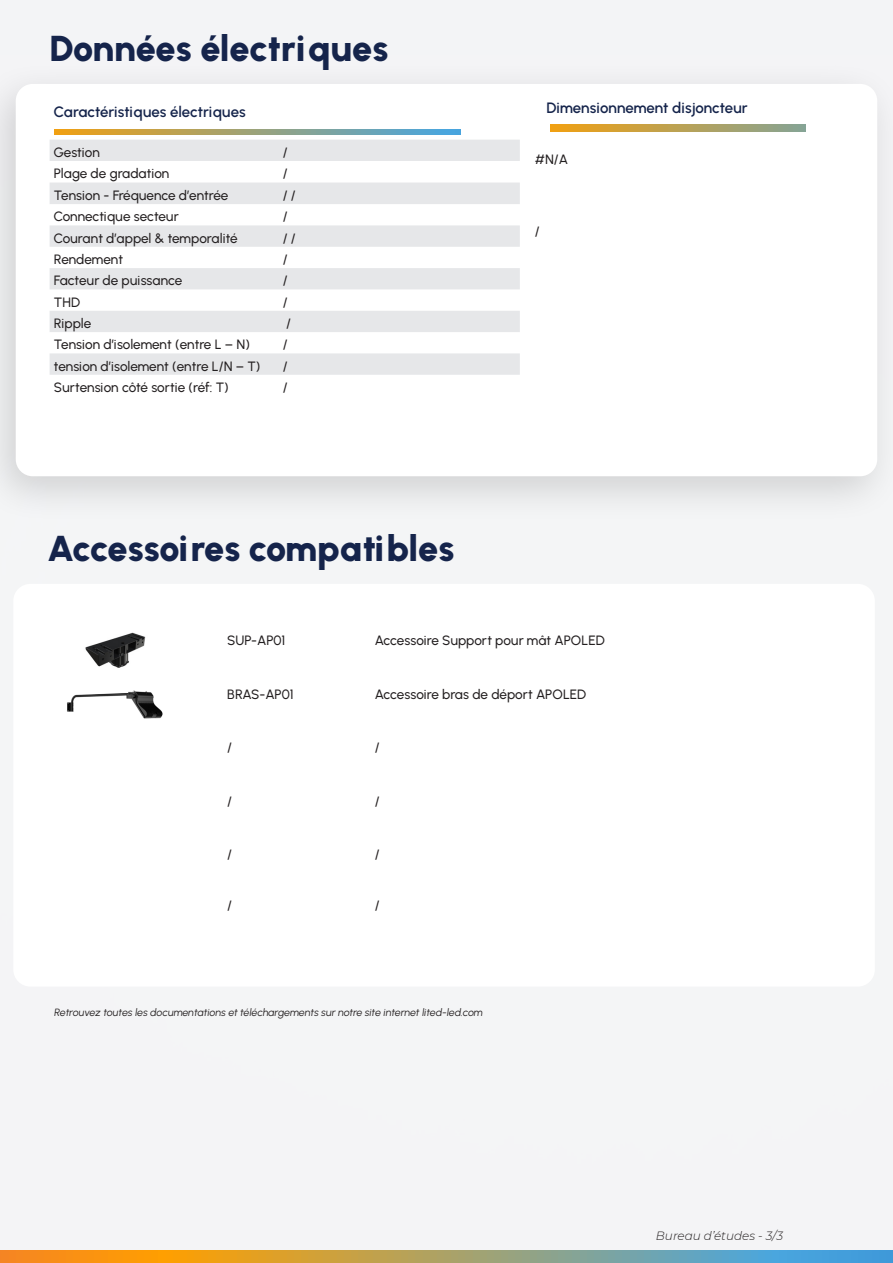
<style>
.page{position:relative;width:893px;height:1263px;background:#f4f4f6}
.page>*{position:absolute;margin:0;border:0;box-sizing:border-box;transform-origin:0 0}
.t1{font:900 36px "Urbanist";letter-spacing:-.01em;color:#15244b}
.Texte_courant{font:600 15px "Urbanist";letter-spacing:-.005em;color:#15244b}
.Texte_courant-2{font:500 13.5px "Urbanist";letter-spacing:-.005em;color:#231f20}
.Texte_courant-3{font:italic 300 12px "Montserrat";color:#231f20}
.Texte_courant-4{font:italic 10.5px "Urbanist";letter-spacing:-.005em;color:#231f20}
</style>
<div class="page">
<svg style="left:0;top:1251px;width:893px;height:12px;background:#a79e6c"></svg>
<div style="left:13px;top:584px;width:862px;height:402px;background:#fff;border-radius:17px"></div>
<img style="left:85px;top:632px;width:61px;height:36px">
<img style="left:67px;top:690px;width:96px;height:29px">
<div style="left:0;top:59px;width:893px;height:466px;background:#000001;opacity:.15"></div>
<div style="left:16px;top:84px;width:861px;height:392px;background:#fff;border-radius:17px"></div>
<svg style="left:54px;top:129px;width:407px;height:5px;background:#9aa27b"></svg>
<svg style="left:551px;top:125px;width:255px;height:7px;background:#baa153"></svg>
<svg style="left:50px;top:140px;width:470px;height:235px;fill:#e6e7e9"></svg>
<p class="t1" style="left:50px;top:27px;width:340px">Données électriques</p>
<p class="Texte_courant" style="left:54px;top:103px;width:193px">Caractéristiques électriques</p>
<p class="Texte_courant-2" style="left:54px;top:144px;width:48px">Gestion</p>
<p class="Texte_courant-2" style="left:283px;top:144px;width:6px">/</p>
<p class="Texte_courant-2" style="left:54px;top:165px;width:117px">Plage de gradation</p>
<p class="Texte_courant-2" style="left:283px;top:165px;width:6px">/</p>
<p class="Texte_courant-2" style="left:54px;top:187px;width:176px">Tension - Fréquence d’entrée</p>
<p class="Texte_courant-2" style="left:283px;top:187px;width:15px">/ /</p>
<p class="Texte_courant-2" style="left:54px;top:208px;width:126px">Connectique secteur</p>
<p class="Texte_courant-2" style="left:283px;top:208px;width:6px">/</p>
<p class="Texte_courant-2" style="left:54px;top:230px;width:186px">Courant d’appel &amp; temporalité</p>
<p class="Texte_courant-2" style="left:283px;top:230px;width:15px">/ /</p>
<p class="Texte_courant-2" style="left:54px;top:251px;width:71px">Rendement</p>
<p class="Texte_courant-2" style="left:283px;top:251px;width:6px">/</p>
<p class="Texte_courant-2" style="left:54px;top:272px;width:130px">Facteur de puissance</p>
<p class="Texte_courant-2" style="left:283px;top:272px;width:6px">/</p>
<p class="Texte_courant-2" style="left:54px;top:294px;width:28px">THD</p>
<p class="Texte_courant-2" style="left:283px;top:294px;width:6px">/</p>
<p class="Texte_courant-2" style="left:54px;top:315px;width:39px">Ripple</p>
<p class="Texte_courant-2" style="left:286px;top:315px;width:6px">/</p>
<p class="Texte_courant-2" style="left:54px;top:336px;width:198px">Tension d’isolement (entre L – N)</p>
<p class="Texte_courant-2" style="left:283px;top:336px;width:6px">/</p>
<p class="Texte_courant-2" style="left:54px;top:358px;width:208px">tension d’isolement (entre L/N – T)</p>
<p class="Texte_courant-2" style="left:283px;top:358px;width:6px">/</p>
<p class="Texte_courant-2" style="left:54px;top:379px;width:176px">Surtension côté sortie (réf: T)</p>
<p class="Texte_courant-2" style="left:283px;top:379px;width:6px">/</p>
<p class="t1" style="left:47px;top:527px;width:409px">Accessoires compatibles</p>
<p class="Texte_courant" style="left:546px;top:99px;width:203px">Dimensionnement disjoncteur</p>
<p class="Texte_courant-2" style="left:535px;top:151px;width:35px">#N/A</p>
<p class="Texte_courant-2" style="left:535px;top:223px;width:6px">/</p>
<p class="Texte_courant-2" style="left:227px;top:632px;width:60px">SUP-AP01</p>
<p class="Texte_courant-2" style="left:375px;top:632px;width:231px">Accessoire Support pour mât APOLED</p>
<p class="Texte_courant-2" style="left:227px;top:686px;width:68px">BRAS-AP01</p>
<p class="Texte_courant-2" style="left:375px;top:686px;width:213px">Accessoire bras de déport APOLED</p>
<p class="Texte_courant-2" style="left:227px;top:739px;width:6px">/</p>
<p class="Texte_courant-2" style="left:375px;top:739px;width:6px">/</p>
<p class="Texte_courant-2" style="left:227px;top:793px;width:6px">/</p>
<p class="Texte_courant-2" style="left:375px;top:793px;width:6px">/</p>
<p class="Texte_courant-2" style="left:227px;top:847px;width:6px">/</p>
<p class="Texte_courant-2" style="left:375px;top:847px;width:6px">/</p>
<p class="Texte_courant-2" style="left:227px;top:897px;width:6px">/</p>
<p class="Texte_courant-2" style="left:375px;top:897px;width:6px">/</p>
<p class="Texte_courant-4" style="left:55px;top:1006px;width:430px">Retrouvez toutes les documentations et téléchargements sur notre site internet lited-led.com</p>
<p class="Texte_courant-3" style="left:656px;top:1228px;width:129px">Bureau d’études - 3/3</p>
</div>
